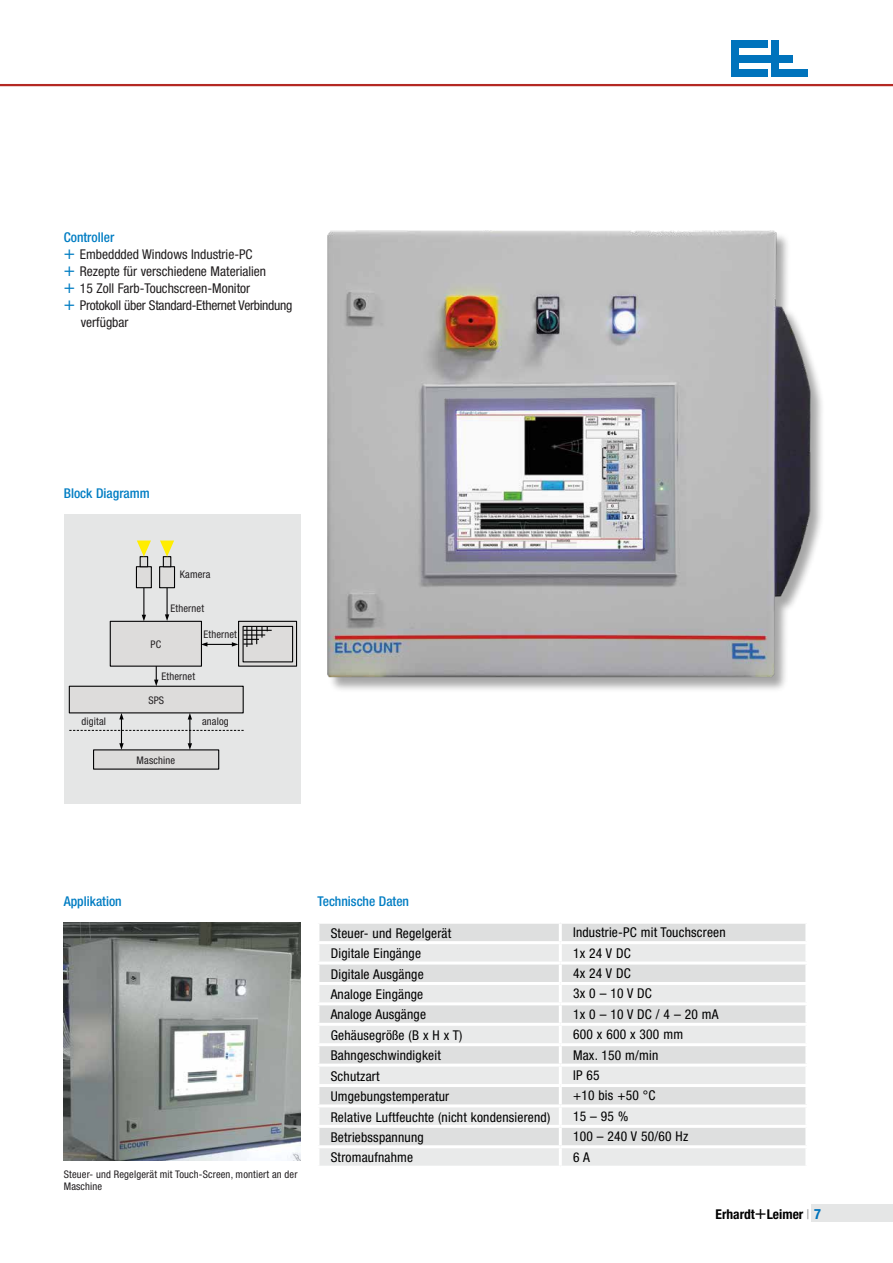
<style>
.page{position:relative;width:893px;height:1263px;background:#fff}
.page>*{position:absolute;margin:0;border:0;box-sizing:border-box;transform-origin:0 0}
.t1{font:condensed 13.5px "Helvetica Neue";letter-spacing:.015em;color:#000}
.t2{font:condensed 13.5px "Helvetica Neue";color:#211e1f}
.t3{font:500 condensed 13.5px "Helvetica Neue";color:#007dc3}
.t4{font:condensed 13.5px "Helvetica Neue";letter-spacing:-.02em;color:#211e1f}
.t5{font:700 condensed 13.5px "Helvetica Neue";color:#000}
.t6{font:condensed 10.5px/12.6px "Helvetica Neue";letter-spacing:.015em;color:#221f21}
.s1{font-size:18.75px;color:#007dc3}
.s2{font-weight:400;font-size:19.5px}
.s3{font-weight:400;color:#969798}
.s4{font-size:14.25px;color:#0073bc}
</style>
<div class="page">
<div style="left:731px;top:40px;width:8px;height:37px;background:#0073bc"></div>
<div style="left:771px;top:40px;width:8px;height:37px;background:#0073bc"></div>
<div style="left:731px;top:40px;width:37px;height:8px;background:#0073bc"></div>
<div style="left:731px;top:69px;width:37px;height:8px;background:#0073bc"></div>
<div style="left:771px;top:69px;width:37px;height:8px;background:#0073bc"></div>
<div style="left:731px;top:55px;width:62px;height:7px;background:#0073bc"></div>
<div style="left:811px;top:1204px;width:82px;height:17px;background:#e5e6e6"></div>
<div style="left:64px;top:514px;width:236px;height:290px;background:#e5e6e6"></div>
<hr style="left:0;top:84px;width:893px;height:2px;background:#b42823">
<div style="left:328px;top:231px;width:497px;height:462px;background:#000;opacity:.35"></div>
<img style="left:327px;top:230px;width:488px;height:455px">
<hr style="left:143px;top:588px;width:1px;height:30px;background:#020203">
<svg style="left:142px;top:615px;width:4px;height:6px"></svg>
<div style="left:110px;top:621px;width:91px;height:45px;background:#dddcdb"></div>
<div style="left:110px;top:621px;width:92px;height:46px;border:1px solid #020203"></div>
<hr style="left:167px;top:588px;width:1px;height:30px;background:#020203">
<svg style="left:165px;top:614px;width:4px;height:7px"></svg>
<div style="left:69px;top:686px;width:174px;height:27px;background:#dddcdb"></div>
<div style="left:69px;top:686px;width:175px;height:27px;border:1px solid #020203"></div>
<hr style="left:204px;top:644px;width:31px;height:1px;background:#020203">
<svg style="left:201px;top:642px;width:6px;height:5px"></svg>
<svg style="left:240px;top:623px;width:55px;height:42px"></svg>
<div style="left:238px;top:621px;width:59px;height:46px;border:1px solid #020203"></div>
<div style="left:243px;top:626px;width:50px;height:36px;background:#dddcdb"></div>
<div style="left:243px;top:626px;width:50px;height:36px;border:1px solid #020203"></div>
<svg style="left:232px;top:626px;width:40px;height:21px"></svg>
<svg style="left:154px;top:666px;width:4px;height:20px"></svg>
<hr style="left:121px;top:716px;width:1px;height:30px;background:#020203">
<svg style="left:119px;top:743px;width:5px;height:6px"></svg>
<svg style="left:119px;top:713px;width:5px;height:6px"></svg>
<hr style="left:189px;top:716px;width:1px;height:30px;background:#020203">
<svg style="left:188px;top:743px;width:4px;height:6px"></svg>
<svg style="left:188px;top:713px;width:4px;height:6px"></svg>
<div style="left:94px;top:750px;width:125px;height:19px;background:#dddcdb"></div>
<div style="left:136px;top:567px;width:15px;height:21px;background:#dddcdb"></div>
<div style="left:136px;top:566px;width:16px;height:22px;border:1px solid #020203"></div>
<div style="left:140px;top:557px;width:8px;height:10px;background:#dddcdb"></div>
<div style="left:140px;top:556px;width:8px;height:11px;border:1px solid #020203"></div>
<svg style="left:137px;top:540px;width:14px;height:17px"></svg>
<div style="left:160px;top:567px;width:15px;height:21px;background:#dddcdb"></div>
<div style="left:159px;top:566px;width:16px;height:22px;border:1px solid #020203"></div>
<div style="left:163px;top:557px;width:8px;height:10px;background:#dddcdb"></div>
<div style="left:163px;top:556px;width:8px;height:11px;border:1px solid #020203"></div>
<svg style="left:160px;top:540px;width:14px;height:17px"></svg>
<img style="left:64px;top:923px;width:237px;height:238px">
<svg style="left:69px;top:730px;width:175px;height:1px"></svg>
<div style="left:319px;top:924px;width:486px;height:17px;background:#dedfdf"></div>
<svg style="left:319px;top:944px;width:486px;height:222px;background:#e4e5e5"></svg>
<hr style="left:559px;top:924px;width:3px;height:17px;background:#fff">
<hr style="left:559px;top:944px;width:3px;height:17px;background:#fff">
<hr style="left:316px;top:961px;width:244px;height:3px;background:#fff">
<hr style="left:560px;top:961px;width:248px;height:3px;background:#fff">
<hr style="left:559px;top:964px;width:3px;height:18px;background:#fff">
<hr style="left:316px;top:982px;width:244px;height:3px;background:#fff">
<hr style="left:560px;top:982px;width:248px;height:3px;background:#fff">
<hr style="left:559px;top:985px;width:3px;height:17px;background:#fff">
<hr style="left:316px;top:1002px;width:244px;height:3px;background:#fff">
<hr style="left:560px;top:1002px;width:248px;height:3px;background:#fff">
<hr style="left:559px;top:1005px;width:3px;height:18px;background:#fff">
<hr style="left:316px;top:1023px;width:244px;height:3px;background:#fff">
<hr style="left:560px;top:1023px;width:248px;height:3px;background:#fff">
<hr style="left:559px;top:1026px;width:3px;height:17px;background:#fff">
<hr style="left:316px;top:1043px;width:244px;height:3px;background:#fff">
<hr style="left:560px;top:1043px;width:248px;height:3px;background:#fff">
<hr style="left:559px;top:1046px;width:3px;height:17px;background:#fff">
<hr style="left:316px;top:1063px;width:244px;height:3px;background:#fff">
<hr style="left:560px;top:1063px;width:248px;height:3px;background:#fff">
<hr style="left:559px;top:1066px;width:3px;height:18px;background:#fff">
<hr style="left:316px;top:1084px;width:244px;height:3px;background:#fff">
<hr style="left:560px;top:1084px;width:248px;height:3px;background:#fff">
<hr style="left:559px;top:1087px;width:3px;height:17px;background:#fff">
<hr style="left:316px;top:1104px;width:244px;height:3px;background:#fff">
<hr style="left:560px;top:1104px;width:248px;height:3px;background:#fff">
<hr style="left:559px;top:1107px;width:3px;height:18px;background:#fff">
<hr style="left:316px;top:1125px;width:244px;height:3px;background:#fff">
<hr style="left:560px;top:1125px;width:248px;height:3px;background:#fff">
<hr style="left:559px;top:1128px;width:3px;height:17px;background:#fff">
<hr style="left:316px;top:1145px;width:244px;height:3px;background:#fff">
<hr style="left:560px;top:1145px;width:248px;height:3px;background:#fff">
<hr style="left:559px;top:1148px;width:3px;height:18px;background:#fff">
<p class="t3" style="left:64px;top:230px;width:52px">Controller</p>
<p class="t2" style="left:64px;top:247px;width:190px"><span class="s1">+</span> Embeddded Windows Industrie-PC</p>
<p class="t2" style="left:64px;top:264px;width:204px"><span class="s1">+</span> Rezepte für verschiedene Materialien</p>
<p class="t2" style="left:64px;top:281px;width:188px"><span class="s1">+</span> 15 Zoll Farb-Touchscreen-Monitor</p>
<p class="t4" style="left:64px;top:298px;width:230px"><span class="s1">+</span> Protokoll über Standard-Ethernet Verbindung</p>
<p class="t2" style="left:81px;top:315px;width:49px">verfügbar</p>
<p class="t3" style="left:64px;top:485px;width:87px">Block Diagramm</p>
<p class="t6" style="left:180px;top:568px;width:32px">Kamera</p>
<p class="t6" style="left:151px;top:638px;width:12px">PC</p>
<p class="t6" style="left:171px;top:602px;width:35px">Ethernet</p>
<p class="t6" style="left:203px;top:628px;width:35px">Ethernet</p>
<p class="t6" style="left:162px;top:670px;width:35px">Ethernet</p>
<p class="t6" style="left:148px;top:694px;width:17px">SPS</p>
<p class="t6" style="left:82px;top:715px;width:26px">digital</p>
<p class="t6" style="left:202px;top:715px;width:28px">analog</p>
<p class="t6" style="left:137px;top:754px;width:40px">Maschine</p>
<p class="t3" style="left:64px;top:893px;width:59px">Applikation</p>
<p class="t6" style="left:64px;top:1168px;width:235px">Steuer- und Regelgerät mit Touch-Screen, montiert an der<br>Maschine</p>
<p class="t3" style="left:317px;top:893px;width:93px">Technische Daten</p>
<p class="t1" style="left:331px;top:925px;width:122px">Steuer- und Regelgerät</p>
<p class="t1" style="left:573px;top:924px;width:154px">Industrie-PC mit Touchscreen</p>
<p class="t1" style="left:331px;top:945px;width:92px">Digitale Eingänge</p>
<p class="t1" style="left:573px;top:945px;width:59px">1x 24 V DC</p>
<p class="t1" style="left:331px;top:966px;width:95px">Digitale Ausgänge</p>
<p class="t1" style="left:573px;top:965px;width:59px">4x 24 V DC</p>
<p class="t1" style="left:331px;top:986px;width:94px">Analoge Eingänge</p>
<p class="t1" style="left:573px;top:986px;width:80px">3x 0 – 10 V DC</p>
<p class="t1" style="left:331px;top:1007px;width:97px">Analoge Ausgänge</p>
<p class="t1" style="left:573px;top:1006px;width:147px">1x 0 – 10 V DC / 4 – 20 mA</p>
<p class="t1" style="left:331px;top:1027px;width:133px">Gehäusegröße (B x H x T)</p>
<p class="t1" style="left:573px;top:1026px;width:112px">600 x 600 x 300 mm</p>
<p class="t1" style="left:331px;top:1048px;width:112px">Bahngeschwindigkeit</p>
<p class="t1" style="left:573px;top:1047px;width:87px">Max. 150 m/min</p>
<p class="t1" style="left:331px;top:1068px;width:50px">Schutzart</p>
<p class="t1" style="left:573px;top:1067px;width:28px">IP 65</p>
<p class="t1" style="left:331px;top:1088px;width:120px">Umgebungstemperatur</p>
<p class="t1" style="left:573px;top:1088px;width:84px">+10 bis +50 °C</p>
<p class="t1" style="left:331px;top:1109px;width:221px">Relative Luftfeuchte (nicht kondensierend)</p>
<p class="t1" style="left:573px;top:1108px;width:57px">15 – 95 %</p>
<p class="t1" style="left:331px;top:1129px;width:95px">Betriebsspannung</p>
<p class="t1" style="left:573px;top:1129px;width:117px">100 – 240 V 50/60 Hz</p>
<p class="t1" style="left:331px;top:1150px;width:84px">Stromaufnahme</p>
<p class="t1" style="left:573px;top:1149px;width:18px">6 A</p>
<p class="t5" style="left:715px;top:1206px;width:107px">Erhardt<span class="s2">+</span>Leimer <span class="s3">|</span> <span class="s4">7</span></p>
</div>
